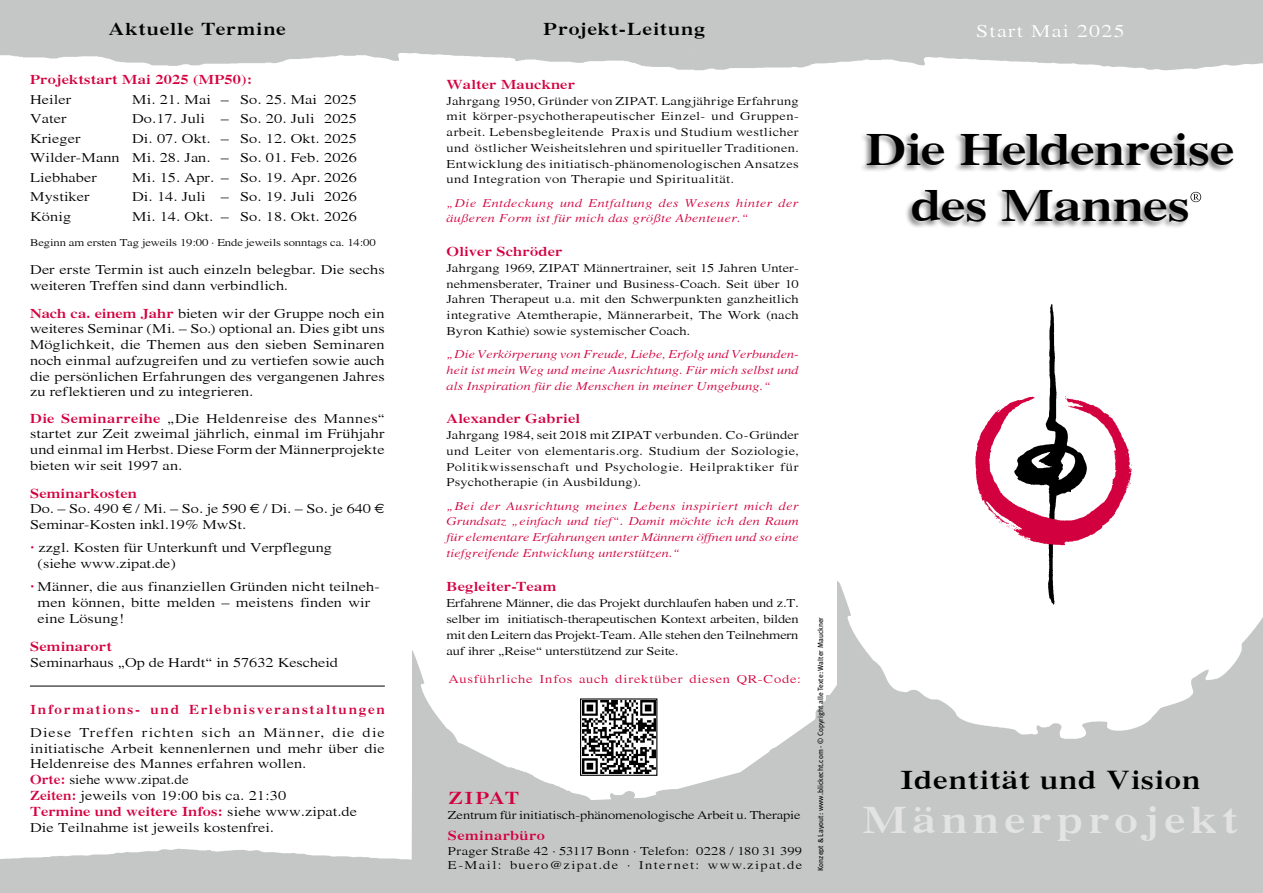
<style>
.page{position:relative;width:1263px;height:893px;background:#fff}
.page>*{position:absolute;margin:0;border:0;box-sizing:border-box;transform-origin:0 0}
.t1{font:700 46.2px/55.9px "Xerox Serif Wide FC";letter-spacing:-.01em;color:#000;text-align:center}
.t2{font:700 39px "Xerox Serif Wide FC";letter-spacing:.14em;color:#e3e3e4}
.t3{font:700 27px "Xerox Serif Wide FC";letter-spacing:.04em;color:#000}
.t4{font:700 18px "Xerox Serif Wide FC";letter-spacing:.05em;color:#000}
.t5{font:18px "Xerox Serif Wide FC";letter-spacing:.08em;color:#fff}
.t6{font:700 18px "Xerox Serif Wide FC";color:#d3003f}
.t7{font:13.5px/15.8px "Xerox Serif Wide FC";letter-spacing:.01em;color:#000}
.t8{font:700 13.5px "Xerox Serif Wide FC";letter-spacing:.02em;color:#d3003f}
.t9{font:700 13.5px "Xerox Serif Wide FC";letter-spacing:.14em;color:#d3003f;scale:.92 1}
.t10{font:700 13.5px "Xerox Serif Wide FC";letter-spacing:.04em;color:#d3003f}
.t11{font:12px/15.8px "Xerox Serif Wide FC";letter-spacing:.015em;color:#000;text-align:justify}
.t12{font:italic 12px/15.8px "Xerox Serif Wide FC";color:#d3003f;text-align:justify}
.t13{font:12px/14.4px "Xerox Serif Wide FC";letter-spacing:.05em;color:#000}
.t14{font:italic 12px/15.8px "Xerox Serif Wide FC";letter-spacing:.03em;color:#d3003f}
.t15{font:12px "Xerox Serif Wide FC";letter-spacing:-.005em;color:#000}
.t16{font:12px "Xerox Serif Wide FC";letter-spacing:.065em;color:#d3003f}
.t17{font:10.5px "Xerox Serif Wide FC";letter-spacing:-.01em;color:#000}
.t18{font:7.5px "Meta Plus";color:#000}
.s1{font-weight:700;color:#d3003f}
.s2{font-family:"Euro Sans"}
</style>
<div class="page">
<img style="left:0;top:52px;width:399px;height:14px">
<div style="left:0;top:863px;width:417px;height:30px;background:#c5c6c6"></div>
<img style="left:0;top:826px;width:412px;height:37px">
<div style="left:0;top:0;width:1263px;height:52px;background:#c5c6c6"></div>
<img style="left:515px;top:52px;width:748px;height:19px">
<svg style="left:135px;top:52px;width:679px;height:8px;background:#cdcece"></svg>
<hr style="left:30px;top:686px;width:355px;height:1px;background:#000">
<div style="left:412px;top:857px;width:412px;height:36px;background:#c5c6c6"></div>
<img style="left:412px;top:650px;width:425px;height:207px">
<img style="left:838px;top:581px;width:425px;height:48px">
<div style="left:824px;top:745px;width:439px;height:148px;background:#c5c6c6"></div>
<svg style="left:837px;top:629px;width:426px;height:116px"></svg>
<div style="left:827px;top:695px;width:18px;height:34px;background:#c5c6c6"></div>
<div style="left:859px;top:132px;width:404px;height:145px;background:#000;opacity:.45"></div>
<svg style="left:1190px;top:192px;width:11px;height:10px"></svg>
<img style="left:1012px;top:304px;width:81px;height:310px">
<img style="left:975px;top:353px;width:157px;height:213px">
<img style="left:582px;top:701px;width:73px;height:73px">
<div style="left:580px;top:698px;width:77px;height:78px;border:1px solid #000"></div>
<h3 class="t4" style="left:109px;top:18px;width:179px">Aktuelle Termine</h3>
<h3 class="t4" style="left:544px;top:18px;width:163px">Projekt-Leitung</h3>
<h3 class="t5" style="left:976px;top:20px;width:150px">Start Mai 2025</h3>
<p class="t8" style="left:30px;top:72px;width:224px">Projektstart Mai 2025 (MP50):</p>
<p class="t7" style="left:30px;top:91px;width:43px">Heiler</p>
<p class="t7" style="left:132px;top:91px;width:226px">Mi. 21. Mai – So. 25. Mai 2025</p>
<p class="t7" style="left:30px;top:111px;width:38px">Vater</p>
<p class="t7" style="left:132px;top:111px;width:226px">Do.17. Juli – So. 20. Juli 2025</p>
<p class="t7" style="left:30px;top:130px;width:52px">Krieger</p>
<p class="t8" style="left:446px;top:76px;width:130px">Walter Mauckner</p>
<p class="t11" style="left:446px;top:93px;width:354px">Jahrgang 1950, Gründer von ZIPAT. Langjährige Erfahrung mit körper-psychotherapeutischer Einzel- und Gruppen&shy;arbeit. Lebensbegleitende Praxis und Studium westlicher und östlicher Weisheitslehren und spiritueller Traditionen.<br>Entwicklung des initiatisch-phänomenologischen Ansatzes und Integration von Therapie und Spiritualität.</p>
<p class="t14" style="left:446px;top:194px;width:354px">„Die Entdeckung und Entfaltung des Wesens hinter der äußeren Form ist für mich das größte Abenteuer.“</p>
<p class="t8" style="left:446px;top:243px;width:117px">Oliver Schröder</p>
<p class="t11" style="left:446px;top:260px;width:354px">Jahrgang 1969, ZIPAT Männertrainer, seit 15 Jahren Unter&shy;nehmensberater, Trainer und Business-Coach. Seit über 10<br>Jahren Therapeut u.a. mit den Schwerpunkten ganzheitlich integrative Atemtherapie, Männerarbeit, The Work (nach Byron Kathie) sowie systemischer Coach.</p>
<p class="t12" style="left:446px;top:346px;width:354px">„Die Verkörperung von Freude, Liebe, Erfolg und Verbunden&shy;heit ist mein Weg und meine Ausrichtung. Für mich selbst und als Inspiration für die Menschen in meiner Umgebung.“</p>
<p class="t8" style="left:446px;top:411px;width:135px">Alexander Gabriel</p>
<p class="t11" style="left:446px;top:427px;width:354px">Jahrgang 1984, seit 2018 mit ZIPAT verbunden. Co-Gründer und Leiter von elementaris.org. Studium der Soziologie, Politikwissenschaft und Psychologie. Heilpraktiker für Psychotherapie (in Ausbildung).</p>
<p class="t12" style="left:446px;top:497px;width:354px">„Bei der Ausrichtung meines Lebens inspiriert mich der Grundsatz „einfach und tief“. Damit möchte ich den Raum für elementare Erfahrungen unter Männern öffnen und so eine tiefgreifende Entwicklung unterstützen.“</p>
<p class="t8" style="left:446px;top:578px;width:111px">Begleiter-Team</p>
<p class="t11" style="left:446px;top:595px;width:354px">Erfahrene Männer, die das Projekt durchlaufen haben und z.T. selber im initiatisch-therapeutischen Kontext arbeiten, bilden mit den Leitern das Projekt-Team. Alle stehen den Teilnehmern auf ihrer „Reise“ unterstützend zur Seite.</p>
<p class="t16" style="left:449px;top:672px;width:354px">Ausführliche Infos auch direktüber diesen QR-Code:</p>
<h1 class="t1" style="left:866px;top:120px;width:370px">Die Heldenreise des Mannes</h1>
<p class="t7" style="left:30px;top:128px;width:328px;line-height:19.5px;text-align:justify;text-indent:102px">Di. 07. Okt. – So. 12. Okt. 2025<br>Wilder-Mann Mi. 28. Jan. – So. 01. Feb. 2026<br>Liebhaber</p>
<p class="t7" style="left:132px;top:169px;width:226px">Mi. 15. Apr. – So. 19. Apr. 2026</p>
<p class="t7" style="left:30px;top:189px;width:61px">Mystiker</p>
<p class="t7" style="left:132px;top:189px;width:226px">Di. 14. Juli – So. 19. Juli 2026</p>
<p class="t7" style="left:30px;top:208px;width:43px">König</p>
<p class="t7" style="left:132px;top:208px;width:226px">Mi. 14. Okt. – So. 18. Okt. 2026</p>
<p class="t17" style="left:30px;top:237px;width:347px">Beginn am ersten Tag jeweils 19:00 · Ende jeweils sonntags ca. 14:00</p>
<p class="t7" style="left:30px;top:262px;width:356px">Der erste Termin ist auch einzeln belegbar. Die sechs weiteren Treffen sind dann verbindlich.</p>
<p class="t7" style="left:30px;top:305px;width:356px;text-align:justify"><span class="s1">Nach ca. einem Jahr</span> bieten wir der Gruppe noch ein weiteres Seminar (Mi. – So.) optional an. Dies gibt uns Möglichkeit, die Themen aus den sieben Seminaren noch einmal aufzugreifen und zu vertiefen sowie auch die persönlichen Erfahrungen des vergangenen Jahres zu reflektieren und zu integrieren.</p>
<p class="t7" style="left:30px;top:410px;width:356px;text-align:justify"><span class="s1">Die Seminarreihe</span> „Die Heldenreise des Mannes“ startet zur Zeit zweimal jährlich, einmal im Frühjahr und einmal im Herbst. Diese Form der Männerprojekte bieten wir seit 1997 an.</p>
<p class="t7" style="left:30px;top:485px;width:356px"><span class="s1">Seminarkosten<br></span>Do. – So. 490 <span class="s2">€</span> / Mi. – So. je 590 <span class="s2">€</span> / Di. – So. je 640 <span class="s2">€<br></span>Seminar-Kosten inkl.19% MwSt.</p>
<p class="t7" style="left:38px;top:540px;width:296px;text-indent:-8px"><span class="s1">·</span> zzgl. Kosten für Unterkunft und Verpflegung (siehe www.zipat.de)</p>
<p class="t7" style="left:38px;top:579px;width:344px;text-indent:-8px"><span class="s1">·</span> Männer, die aus finanziellen Gründen nicht teilneh&shy;men können, bitte melden – meistens finden wir eine Lösung!</p>
<p class="t8" style="left:30px;top:638px;width:83px">Seminarort</p>
<p class="t7" style="left:30px;top:654px;width:309px">Seminarhaus „Op de Hardt“ in 57632 Kescheid</p>
<p class="t9" style="left:30px;top:701px;width:387px">Informations- und Erlebnisveranstaltungen</p>
<p class="t7" style="left:30px;top:724px;width:356px">Diese Treffen richten sich an Männer, die die initiatische Arbeit kennenlernen und mehr über die Heldenreise des Mannes erfahren wollen.<br><span class="s1">Orte:</span> siehe www.zipat.de<br><span class="s1">Zeiten:</span> jeweils von 19:00 bis ca. 21:30<br><span class="s1">Termine und weitere Infos:</span> siehe www.zipat.de<br>Die Teilnahme ist jeweils kostenfrei.</p>
<p class="t18" style="left:816px;top:871px;width:255px;rotate:-90deg">Konzept &amp; Layout: www.blickecht.com · © Copyright alle Texte: Walter Mauckner</p>
<h3 class="t3" style="left:900px;top:763px;width:301px">Identität und Vision</h3>
<h3 class="t6" style="left:449px;top:787px;width:72px">ZI PAT</h3>
<h2 class="t2" style="left:863px;top:796px;width:376px">Männerprojekt</h2>
<p class="t15" style="left:448px;top:808px;width:354px">Zentrum für initiatisch-phänomenologische Arbeit u. Therapie</p>
<p class="t10" style="left:448px;top:828px;width:99px">Seminarbüro</p>
<p class="t13" style="left:448px;top:843px;width:356px">Prager Straße 42 · 53117 Bonn · Telefon: 0228 / 180 31 399<br>E-Mail: buero@zipat.de · Internet: www.zipat.de</p>
</div>
